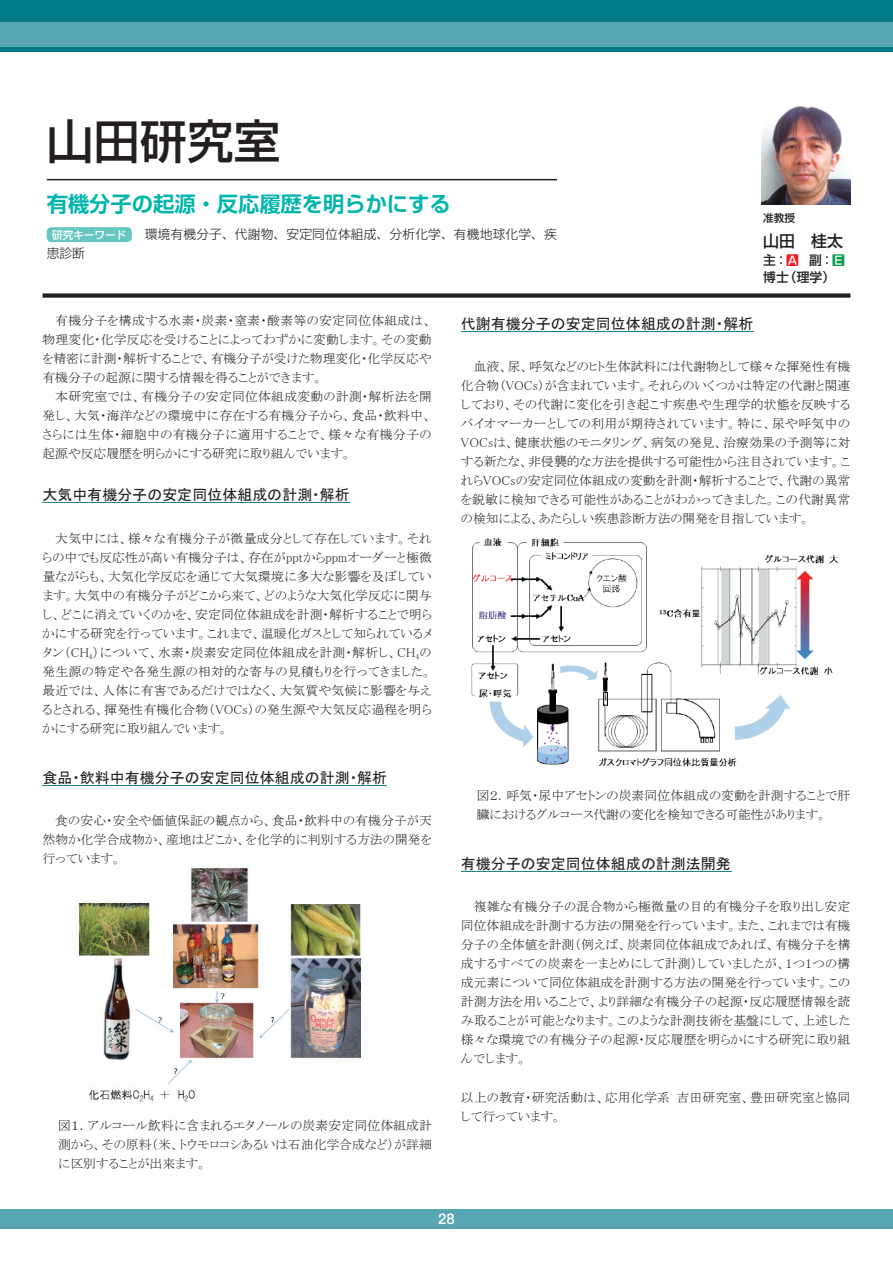
<style>
.page{position:relative;width:893px;height:1263px;background:#fff}
.page>*{position:absolute;margin:0;border:0;box-sizing:border-box;transform-origin:0 0}
.t1{font:500 46.8px "Shin Go Pro";color:#231f20}
.t2{font:46.5px "MS P Gothic";letter-spacing:.005em;color:#221f1f}
.t3{font:700 21.3px "Shin Go Pro De";color:#00b5ac}
.t4{font:21px "MS P Gothic";color:#13baaf}
.t5{font:500 15.9px "Shin Go Pro";color:#231f20}
.t6{font:15.9px "MS P Gothic";color:#221f1f}
.t7{font:15px "MS P Gothic";color:#231f20}
.t8{font:500 14.85px "Helvetica Neue LT Std";color:#fff}
.t9{font:12.75px/19px "MS P Mincho";letter-spacing:.015em;color:#221f1f;text-align:justify}
.キーワード{font:300 12.75px "Shin Go Pro";letter-spacing:.01em;color:#231f20}
.t10{font:500 12.75px "Shin Go Pro";color:#231f20}
.t11{font:12.75px "MS P Gothic";color:#221f1f}
.t12{font:12px "MS P Gothic";color:#231f20}
.t13{font:500 10.65px "UD Shin Go Pro";color:#fff}
.t14{font:500 10.65px "Shin Go Pro";color:#231f20}
.t15{font:10.5px "MS P Gothic";color:#221f1f}
.s1{color:#ee1d23}
.s2{color:#00994e}
.s3{font-family:"Arial";font-weight:700;font-size:12.75px;color:#fff}
</style>
<div class="page">
<div style="left:43px;top:293px;width:807px;height:5px;background:#231f20"></div>
<hr style="left:47px;top:179px;width:510px;height:1px;background:#231f20">
<hr style="left:42px;top:502px;width:308px;height:1px;background:#218584">
<hr style="left:42px;top:785px;width:345px;height:1px;background:#218584">
<hr style="left:461px;top:331px;width:292px;height:1px;background:#218584">
<hr style="left:461px;top:871px;width:270px;height:1px;background:#218584">
<img style="left:79px;top:868px;width:282px;height:234px">
<img style="left:471px;top:537px;width:367px;height:230px">
<img style="left:761px;top:106px;width:89px;height:98px">
<div style="left:47px;top:227px;width:85px;height:15px;background:#66c7c2;border-radius:4px"></div>
<div style="left:0;top:1210px;width:893px;height:19px;background:#56a6b4"></div>
<div style="left:0;top:17px;width:893px;height:34px;background:#007a85"></div>
<div style="left:0;top:0;width:893px;height:47px;background:#56a6b4"></div>
<div style="left:0;top:0;width:893px;height:21px;background:#007a85"></div>
<p class="t1" style="left:47px;top:103px;width:235px">山田研究室</p>
<p class="t2" style="left:45px;top:125px;width:235px">山田研究室</p>
<p class="t3" style="left:47px;top:187px;width:405px">有機分子の起源・反応履歴を明らかにする</p>
<p class="t4" style="left:45px;top:205px;width:379px">有機分子の起源・反応履歴を明らかにする</p>
<p class="t13" style="left:52px;top:226px;width:76px">研究キーワード</p>
<p class="キーワード" style="left:132px;top:224px;width:427px">　環境有機分子、代謝物、安定同位体組成、分析化学、有機地球化学、疾</p>
<p class="キーワード" style="left:47px;top:242px;width:40px">患診断</p>
<p class="t14" style="left:763px;top:210px;width:33px">准教授</p>
<p class="t5" style="left:763px;top:228px;width:81px">山田　桂太</p>
<p class="t10" style="left:763px;top:250px;width:83px">主：<span class="s1">A</span>　副：<span class="s2">E</span></p>
<p class="t10" style="left:763px;top:267px;width:73px">博士（理学）</p>
<p class="t15" style="left:758px;top:220px;width:33px">准教授</p>
<p class="t6" style="left:758px;top:234px;width:75px">山田 桂太</p>
<p class="t12" style="left:758px;top:254px;width:79px">主： <span class="s3">A</span> 副：<span class="s3">E</span></p>
<p class="t11" style="left:758px;top:270px;width:65px">博士理学）</p>
<p class="t9" style="left:55px;top:311px;width:378px">有機分子を構成する水素・炭素・窒素・酸素等の安定同位体組成は、</p>
<p class="t9" style="left:42px;top:330px;width:391px">物理変化・化学反応を受けることによってわずかに変動します。その変動</p>
<p class="t9" style="left:42px;top:349px;width:391px">を精密に計測・解析することで、有機分子が受けた物理変化・化学反応や</p>
<p class="t9" style="left:42px;top:368px;width:282px">有機分子の起源に関する情報を得ることができます。</p>
<p class="t9" style="left:55px;top:387px;width:378px">本研究室では、有機分子の安定同位体組成変動の計測・解析法を開</p>
<p class="t9" style="left:42px;top:406px;width:391px">発し、大気・海洋などの環境中に存在する有機分子から、食品・飲料中、</p>
<p class="t9" style="left:42px;top:425px;width:391px">さらには生体・細胞中の有機分子に適用することで、様々な有機分子の</p>
<p class="t9" style="left:42px;top:444px;width:311px">起源や反応履歴を明らかにする研究に取り組んでいます。</p>
<p class="t7" style="left:42px;top:487px;width:309px">大気中有機分子の安定同位体組成の計測・解析</p>
<p class="t9" style="left:42px;top:528px;width:391px;text-indent:13px">大気中には、様々な有機分子が微量成分として存在しています。それらの中でも反応性が高い有機分子は、存在がpptからppmオーダーと極微量ながらも、大気化学反応を通じて大気環境に多大な影響を及ぼしています。大気中の有機分子がどこから来て、どのような大気化学反応に関与し、どこに消えていくのかを、安定同位体組成を計測・解析することで明らかにする研究を行っています。これまで、温暖化ガスとして知られているメタン（CH<sub>4</sub>）について、水素・炭素安定同位体組成を計測・解析し、CH<sub>4</sub>の発生源の特定や各発生源の相対的な寄与の見積もりを行ってきました。最近では、人体に有害であるだけではなく、大気質や気候に影響を与えるとされる、揮発性有機化合物（VOCs）の発生源や大気反応過程を明らかにする研究に取り組んでいます。</p>
<p class="t7" style="left:42px;top:770px;width:346px">食品・飲料中有機分子の安定同位体組成の計測・解析</p>
<p class="t9" style="left:42px;top:811px;width:391px;text-indent:13px">食の安心・安全や価値保証の観点から、食品・飲料中の有機分子が天然物か化学合成物か、産地はどこか、を化学的に判別する方法の開発を行っています。</p>
<p class="t9" style="left:58px;top:1116px;width:375px">図１．アルコール飲料に含まれるエタノールの炭素安定同位体組成計測から、その原料（米、トウモロコシあるいは石油化学合成など）が詳細に区別することが出来ます。</p>
<p class="t7" style="left:461px;top:316px;width:294px">代謝有機分子の安定同位体組成の計測・解析</p>
<p class="t9" style="left:461px;top:357px;width:391px;text-indent:13px">血液、尿、呼気などのヒト生体試料には代謝物として様々な揮発性有機化合物（VOCs）が含まれています。それらのいくつかは特定の代謝と関連しており、その代謝に変化を引き起こす疾患や生理学的状態を反映するバイオマーカーとしての利用が期待されています。特に、尿や呼気中のVOCsは、健康状態のモニタリング、病気の発見、治療効果の予測等に対する新たな、非侵襲的な方法を提供する可能性から注目されています。これらVOCsの安定同位体組成の変動を計測・解析することで、代謝の異常を鋭敏に検知できる可能性があることがわかってきました。この代謝異常の検知による、あたらしい疾患診断方法の開発を目指しています。</p>
<p class="t9" style="left:477px;top:786px;width:375px">図２．呼気・尿中アセトンの炭素同位体組成の変動を計測することで肝臓におけるグルコース代謝の変化を検知できる可能性があります。</p>
<p class="t7" style="left:461px;top:856px;width:271px">有機分子の安定同位体組成の計測法開発</p>
<p class="t9" style="left:461px;top:897px;width:391px;text-indent:13px">複雑な有機分子の混合物から極微量の目的有機分子を取り出し安定同位体組成を計測する方法の開発を行っています。また、これまでは有機分子の全体値を計測（例えば、炭素同位体組成であれば、有機分子を構成するすべての炭素を一まとめにして計測）していましたが、1つ1つの構成元素について同位体組成を計測する方法の開発を行っています。この計測方法を用いることで、より詳細な有機分子の起源・反応履歴情報を読み取ることが可能となります。このような計測技術を基盤にして、上述した様々な環境での有機分子の起源・反応履歴を明らかにする研究に取り組んでします。</p>
<p class="t9" style="left:461px;top:1087px;width:391px">以上の教育・研究活動は、応用化学系吉田研究室、豊田研究室と協同して行っています。</p>
<p class="t8" style="left:438px;top:1210px;width:18px">28</p>
</div>
